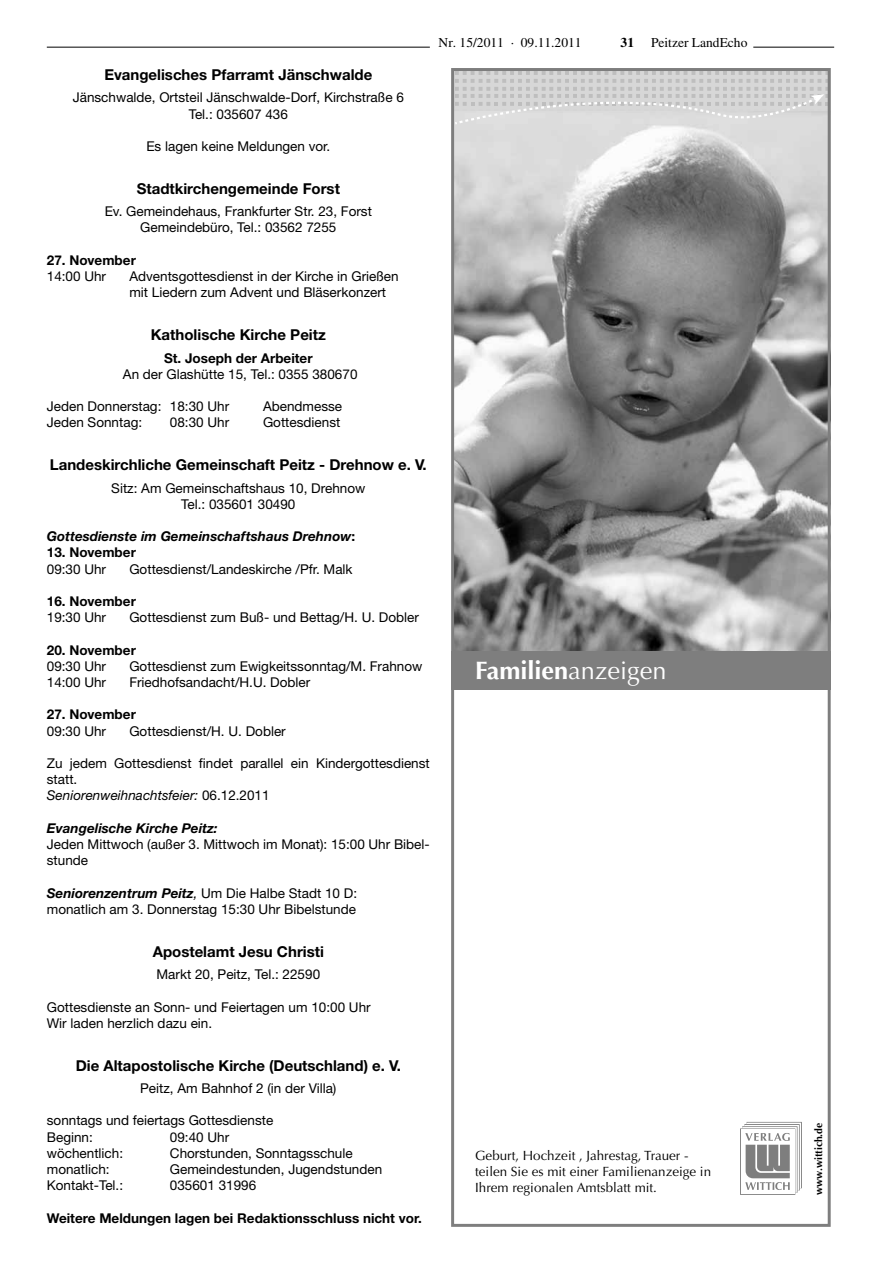
<style>
.page{position:relative;width:881px;height:1263px;background:#fff}
.page>*{position:absolute;margin:0;border:0;box-sizing:border-box;transform-origin:0 0}
.t1{font:700 25.2px "Optima LT";color:#fff}
.t2{font:700 15px "Helvetica Neue LT";color:#000}
.t3{font:13.5px/16.2px "Helvetica Neue LT";color:#000}
.t4{font:700 13.5px "Helvetica Neue LT";color:#000}
.t5{font:italic 700 13.5px "Helvetica Neue LT";color:#000}
.t6{font:13.5px "Times LT";color:#000}
.t7{font:13.35px/16px "Optima LT";color:#000}
.t8{font:700 10.35px "Optima LT";color:#000}
.s1{font-style:normal}
.s2{font-style:italic}
.s3{font-weight:700;font-style:italic}
.s4{font-weight:700}
.s5{font-weight:400}
</style>
<div class="page">
<hr style="left:753px;top:47px;width:80px;height:1px;background:#000">
<hr style="left:47px;top:47px;width:382px;height:1px;background:#000">
<img style="left:455px;top:126px;width:371px;height:525px">
<svg style="left:455px;top:72px;width:371px;height:54px;background:#d4d4d4"></svg>
<svg style="left:740px;top:1122px;width:61px;height:73px"></svg>
<div style="left:451px;top:651px;width:379px;height:39px;background:#7e7e7e"></div>
<div style="left:451px;top:68px;width:379px;height:1159px;border:3px solid #7e7e7e"></div>
<p class="t2" style="left:104px;top:65px;width:269px">Evangelisches Pfarramt Jänschwalde</p>
<p class="t3" style="left:73px;top:89px;width:332px;text-align:center">Jänschwalde, Ortsteil Jänschwalde-Dorf, Kirchstraße 6<br>Tel.: 035607 436</p>
<p class="t3" style="left:146px;top:138px;width:185px">Es lagen keine Meldungen vor.</p>
<p class="t2" style="left:137px;top:179px;width:205px">Stadtkirchengemeinde Forst</p>
<p class="t3" style="left:105px;top:203px;width:269px;text-align:center">Ev. Gemeindehaus, Frankfurter Str. 23, Forst<br>Gemeindebüro, Tel.: 03562 7255</p>
<p class="t4" style="left:47px;top:252px;width:91px">27. November</p>
<p class="t3" style="left:47px;top:268px;width:61px">14:00 Uhr</p>
<p class="t3" style="left:129px;top:268px;width:271px">Adventsgottesdienst in der Kirche in Grießen mit Liedern zum Advent und Bläserkonzert</p>
<p class="t2" style="left:151px;top:325px;width:176px">Katholische Kirche Peitz</p>
<p class="t4" style="left:164px;top:349px;width:150px">St. Joseph der Arbeiter</p>
<p class="t3" style="left:123px;top:366px;width:236px">An der Glashütte 15, Tel.: 0355 380670</p>
<p class="t3" style="left:47px;top:398px;width:184px">Jeden Donnerstag: 18:30 Uhr</p>
<p class="t3" style="left:263px;top:398px;width:81px">Abendmesse</p>
<p class="t3" style="left:47px;top:414px;width:97px">Jeden Sonntag:</p>
<p class="t3" style="left:170px;top:414px;width:61px">08:30 Uhr</p>
<p class="t3" style="left:263px;top:414px;width:79px">Gottesdienst</p>
<p class="t2" style="left:50px;top:455px;width:378px">Landeskirchliche Gemeinschaft Peitz - Drehnow e. V.</p>
<p class="t3" style="left:111px;top:480px;width:255px;text-align:center">Sitz: Am Gemeinschaftshaus 10, Drehnow<br>Tel.: 035601 30490</p>
<p class="t5" style="left:47px;top:528px;width:310px">Gottesdienste im Gemeinschaftshaus Drehnow<span class="s1">:</span></p>
<p class="t4" style="left:47px;top:544px;width:91px">13. November</p>
<p class="t3" style="left:47px;top:561px;width:61px">09:30 Uhr</p>
<p class="t3" style="left:129px;top:561px;width:225px">Gottesdienst/Landeskirche /Pfr. Malk</p>
<p class="t4" style="left:47px;top:593px;width:91px">16. November</p>
<p class="t3" style="left:47px;top:609px;width:61px">19:30 Uhr</p>
<p class="t3" style="left:129px;top:609px;width:291px">Gottesdienst zum Buß- und Bettag/H. U. Dobler</p>
<p class="t4" style="left:47px;top:641px;width:91px">20. November</p>
<p class="t3" style="left:47px;top:658px;width:61px">09:30 Uhr</p>
<p class="t3" style="left:129px;top:658px;width:294px">Gottesdienst zum Ewigkeitssonntag/M. Frahnow</p>
<p class="t3" style="left:47px;top:674px;width:61px">14:00 Uhr</p>
<p class="t3" style="left:129px;top:674px;width:182px">Friedhofsandacht/H.U. Dobler</p>
<p class="t4" style="left:47px;top:706px;width:91px">27. November</p>
<p class="t3" style="left:47px;top:723px;width:61px">09:30 Uhr</p>
<p class="t3" style="left:129px;top:723px;width:158px">Gottesdienst/H. U. Dobler</p>
<p class="t3" style="left:47px;top:755px;width:384px">Zu jedem Gottesdienst findet parallel ein Kindergottesdienst statt.<br><span class="s2">Seniorenweihnachtsfeier:</span> 06.12.2011</p>
<p class="t5" style="left:47px;top:820px;width:172px">Evangelische Kirche Peitz:</p>
<p class="t3" style="left:47px;top:836px;width:384px">Jeden Mittwoch (außer 3. Mittwoch im Monat): 15:00 Uhr Bibel&shy;stunde</p>
<p class="t3" style="left:47px;top:885px;width:312px"><span class="s3">Seniorenzentrum Peitz</span><span class="s2">,</span> Um Die Halbe Stadt 10 D: monatlich am 3. Donnerstag 15:30 Uhr Bibelstunde</p>
<p class="t2" style="left:153px;top:942px;width:173px">Apostelamt Jesu Christi</p>
<p class="t3" style="left:156px;top:966px;width:165px">Markt 20, Peitz, Tel.: 22590</p>
<p class="t3" style="left:47px;top:998px;width:325px">Gottesdienste an Sonn- und Feiertagen um 10:00 Uhr<br>Wir laden herzlich dazu ein.</p>
<p class="t2" style="left:76px;top:1056px;width:326px">Die Altapostolische Kirche (Deutschland) e. V.</p>
<p class="t3" style="left:140px;top:1080px;width:198px">Peitz, Am Bahnhof 2 (in der Villa)</p>
<p class="t3" style="left:47px;top:1112px;width:228px">sonntags und feiertags Gottesdienste<br>Beginn:</p>
<p class="t3" style="left:170px;top:1128px;width:61px">09:40 Uhr</p>
<p class="t3" style="left:47px;top:1145px;width:78px">wöchentlich:</p>
<p class="t3" style="left:170px;top:1145px;width:184px">Chorstunden, Sonntagsschule</p>
<p class="t3" style="left:47px;top:1161px;width:64px">monatlich:</p>
<p class="t3" style="left:170px;top:1161px;width:214px">Gemeindestunden, Jugendstunden</p>
<p class="t3" style="left:47px;top:1177px;width:78px">Kontakt-Tel.:</p>
<p class="t3" style="left:170px;top:1177px;width:88px">035601 31996</p>
<p class="t4" style="left:47px;top:1209px;width:376px">Weitere Meldungen lagen bei Redaktionsschluss nicht vor.</p>
<p class="t6" style="left:438px;top:34px;width:144px">Nr. 15/2011 · 09.11.2011</p>
<p class="t6" style="left:620px;top:34px;width:128px"><span class="s4">31</span> Peitzer LandEcho</p>
<h1 class="t1" style="left:475px;top:656px;width:193px">Familien<span class="s5">anzeigen</span></h1>
<p class="t7" style="left:475px;top:1147px;width:237px">Geburt, Hochzeit , Jahrestag, Trauer - teilen Sie es mit einer Familienanzeige in<br>Ihrem regionalen Amtsblatt mit.</p>
<p class="t8" style="left:812px;top:1195px;width:74px;rotate:-90deg">www.wittich.de</p>
</div>
